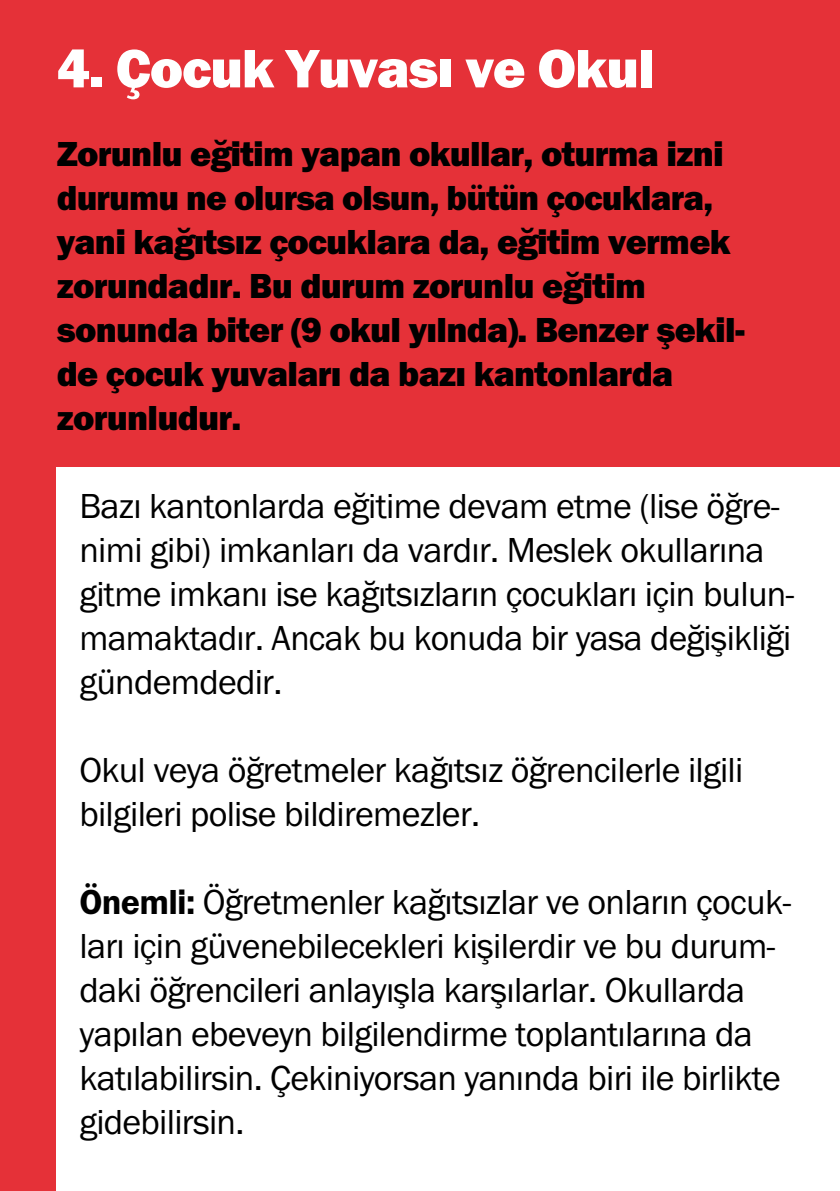
<style>
.page{position:relative;width:840px;height:1191px;background:#fff}
.page>*{position:absolute;margin:0;border:0;box-sizing:border-box;transform-origin:0 0}
.t1{font:56px "Franklin Got URWTTU Hea";letter-spacing:-.02em;color:#fff}
.t2{font:36px/44px "Franklin Got URWTTU Boo";letter-spacing:-.02em;color:#000}
.t3{font:36px/44px "Franklin Got URWTTU Hea";letter-spacing:-.02em;color:#000}
.s1{font-family:"Franklin Got URWT Dem"}
</style>
<div class="page">
<div style="left:0;top:0;width:839px;height:1191px;background:#e53138"></div>
<div style="left:57px;top:468px;width:782px;height:723px;background:#fff"></div>
<h1 class="t1" style="left:57px;top:36px;width:598px">4. Çocuk Yuvası ve Okul</h1>
<p class="t3" style="left:57px;top:132px;width:689px">Zorunlu eğitim yapan okullar, oturma izni durumu ne olursa olsun, bütün çocuklara, yani kağıtsız çocuklara da, eğitim vermek zorundadır. Bu durum zorunlu eğitim sonunda biter (9 okul yılnda). Benzer şekil&shy;de çocuk yuvaları da bazı kantonlarda zorunludur.</p>
<p class="t2" style="left:79px;top:485px;width:716px">Bazı kantonlarda eğitime devam etme (lise öğre&shy;nimi gibi) imkanları da vardır. Meslek okullarına gitme imkanı ise kağıtsızların çocukları için bulun&shy;mamaktadır. Ancak bu konuda bir yasa değişikliği gündemdedir.</p>
<p class="t2" style="left:79px;top:749px;width:665px">Okul veya öğretmeler kağıtsız öğrencilerle ilgili bilgileri polise bildiremezler.</p>
<p class="t2" style="left:79px;top:881px;width:713px"><span class="s1">Önemli:</span> Öğretmenler kağıtsızlar ve onların çocuk&shy;ları için güvenebilecekleri kişilerdir ve bu durum&shy;daki öğrencileri anlayışla karşılarlar. Okullarda yapılan ebeveyn bilgilendirme toplantılarına da katılabilirsin. Çekiniyorsan yanında biri ile birlikte gidebilirsin.</p>
</div>
